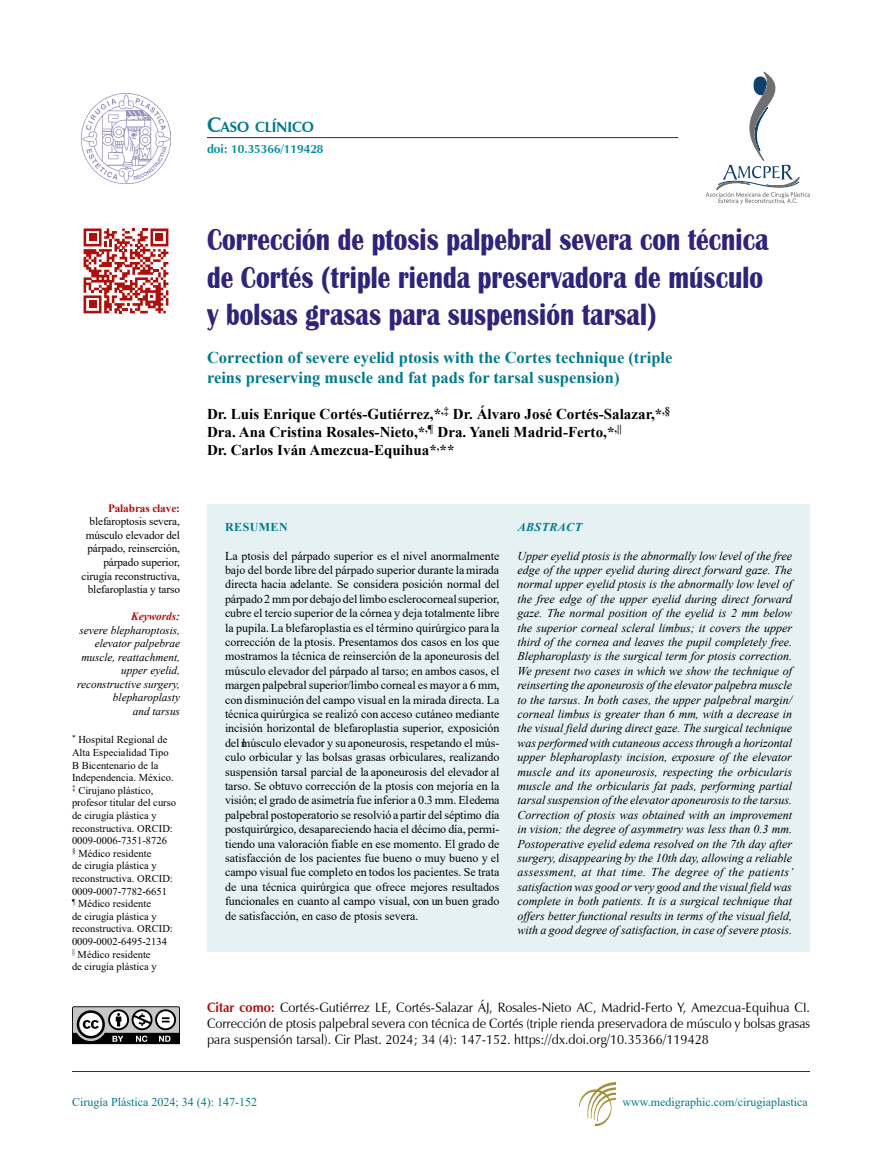
<style>
.page{position:relative;width:893px;height:1170px;background:#fff}
.page>*{position:absolute;margin:0;border:0;box-sizing:border-box;transform-origin:0 0}
.t1{font:700 31.5px/37.8px "Britannic";letter-spacing:.005em;color:#2e247a;scale:.8 1}
.t2{font:700 16.5px/19.8px "Times New Roman";color:#007a8d}
.t3{font:700 15px/18px "Times New Roman";color:#000}
.t4{font:700 14.7px "Zapf Humanist 601 BT";color:#007a8d}
.t5{font:13.5px/16.2px "Zapf Humanist 601 BT";color:#000;text-align:justify;scale:.95 1}
.t6{font:italic 12px/14.4px "Times New Roman";color:#000;text-align:justify}
.t7{font:12px/14.4px "Times New Roman";color:#000;text-align:justify}
.t8{font:12px "Times New Roman";color:#007a8d}
.t9{font:700 12px "Zapf Humanist 601 BT";color:#0090a1}
.t10{font:italic 700 12px "Times New Roman";letter-spacing:.035em;color:#007a8d}
.t11{font:700 12px "Times New Roman";letter-spacing:.035em;color:#007a8d}
.t12{font:11.25px/13.5px "Times New Roman";letter-spacing:-.01em;color:#000;text-align:right}
.t13{font:italic 11.25px/13.5px "Times New Roman";color:#000;text-align:right}
.t14{font:700 11.25px "Times New Roman";letter-spacing:-.01em;color:#ae0f0a}
.t15{font:italic 700 11.25px "Times New Roman";color:#ae0f0a}
.t16{font:10.5px/12.6px "Times New Roman";color:#000}
.s1{font-size:21px}
.s2{font-weight:700;color:#ae0f0a}
</style>
<div class="page">
<hr style="left:72px;top:1071px;width:738px;height:1px;background:#2e247a">
<svg style="left:706px;top:72px;width:104px;height:132px"></svg>
<svg style="left:72px;top:1006px;width:108px;height:38px"></svg>
<img style="left:580px;top:1082px;width:36px;height:43px">
<hr style="left:207px;top:137px;width:471px;height:1px;background:#2e247a">
<img style="left:81px;top:93px;width:90px;height:90px">
<div style="left:207px;top:504px;width:301px;height:448px;background:#e6f1f4"></div>
<div style="left:508px;top:504px;width:302px;height:448px;background:#e6f1f4"></div>
<svg style="left:84px;top:228px;width:84px;height:85px"></svg>
<div style="left:89px;top:234px;width:7px;height:7px;background:#ae0f0a"></div>
<div style="left:156px;top:234px;width:7px;height:7px;background:#ae0f0a"></div>
<div style="left:89px;top:300px;width:7px;height:8px;background:#ae0f0a"></div>
<p class="t4" style="left:207px;top:117px;width:109px"><span class="s1">C</span>ASO CLÍNICO</p>
<p class="t9" style="left:207px;top:141px;width:118px">doi: 10.35366/119428</p>
<p class="t14" style="left:108px;top:500px;width:74px">Palabras clave:</p>
<p class="t12" style="left:82px;top:514px;width:100px">blefaroptosis severa, músculo elevador del párpado, reinserción, párpado superior, cirugía reconstructiva, blefaroplastia y tarso</p>
<p class="t15" style="left:131px;top:608px;width:50px">Keywords:</p>
<p class="t13" style="left:77px;top:622px;width:104px">severe blepharoptosis, elevator palpebrae muscle, reattachment, upper eyelid, reconstructive surgery, blepharoplasty<br>and tarsus</p>
<p class="t16" style="left:72px;top:733px;width:106px"><sup>*</sup> Hospital Regional de<br>Alta Especialidad Tipo<br>B Bicentenario de la<br>Independencia. México. <sup>‡</sup> Cirujano plástico, profesor titular del curso de cirugía plástica y reconstructiva. ORCID:<br>0009-0006-7351-8726<br><sup>§</sup> Médico residente<br>de cirugía plástica y reconstructiva. ORCID:<br>0009-0007-7782-6651<br><sup>¶</sup> Médico residente<br>de cirugía plástica y reconstructiva. ORCID:<br>0009-0002-6495-2134<br><sup>||</sup> Médico residente<br>de cirugía plástica y</p>
<h1 class="t1" style="left:207px;top:221px;width:703px">Corrección de ptosis palpebral severa con técnica de Cortés (triple rienda preservadora de músculo y bolsas grasas para suspensión tarsal)</h1>
<h2 class="t2" style="left:207px;top:347px;width:467px">Correction of severe eyelid ptosis with the Cortes technique (triple reins preserving muscle and fat pads for tarsal suspension)</h2>
<p class="t3" style="left:207px;top:404px;width:465px">Dr. Luis Enrique Cortés-Gutiérrez,*<sup>,‡</sup> Dr. Álvaro José Cortés-Salazar,*<sup>,§<br></sup>Dra. Ana Cristina Rosales-Nieto,*<sup>,¶</sup> Dra. Yaneli Madrid-Ferto,*<sup>,||<br></sup>Dr. Carlos Iván Amezcua-Equihua*<sup>,</sup>**</p>
<p class="t11" style="left:225px;top:518px;width:64px">RESUMEN</p>
<p class="t7" style="left:225px;top:548px;width:276px">La ptosis del párpado superior es el nivel anormalmente bajo del borde libre del párpado superior durante la mirada directa hacia adelante. Se considera posición normal del párpado 2 mm por debajo del limbo esclerocorneal superior, cubre el tercio superior de la córnea y deja totalmente libre la pupila. La blefaroplastia es el término quirúrgico para la corrección de la ptosis. Presentamos dos casos en los que mostramos la técnica de reinserción de la aponeurosis del músculo elevador del párpado al tarso; en ambos casos, el margen palpebral superior/limbo corneal es mayor a 6 mm, con disminución del campo visual en la mirada directa. La técnica quirúrgica se realizó con acceso cutáneo mediante incisión horizontal de blefaroplastia superior, exposición del lmúsculo elevador y su aponeurosis, respetando el mús&shy;culo orbicular y las bolsas grasas orbiculares, realizando suspensión tarsal parcial de la aponeurosis del elevador al tarso. Se obtuvo corrección de la ptosis con mejoría en la visión; el grado de asimetría fue inferior a 0.3 mm. El edema palpebral postoperatorio se resolvió a partir del séptimo día postquirúrgico, desapareciendo hacia el décimo día, permi&shy;tiendo una valoración fiable en ese momento. El grado de satisfacción de los pacientes fue bueno o muy bueno y el campo visual fue completo en todos los pacientes. Se trata de una técnica quirúrgica que ofrece mejores resultados funcionales en cuanto al campo visual, con un buen grado de satisfacción, en caso de ptosis severa.</p>
<p class="t10" style="left:518px;top:518px;width:66px">ABSTRACT</p>
<p class="t6" style="left:517px;top:548px;width:277px">Upper eyelid ptosis is the abnormally low level of the free edge of the upper eyelid during direct forward gaze. The normal upper eyelid ptosis is the abnormally low level of the free edge of the upper eyelid during direct forward gaze. The normal position of the eyelid is 2 mm below the superior corneal scleral limbus; it covers the upper third of the cornea and leaves the pupil completely free.<br>Blepharoplasty is the surgical term for ptosis correction.<br>We present two cases in which we show the technique of reinserting the aponeurosis of the elevator palpebra muscle to the tarsus. In both cases, the upper palpebral margin/ corneal limbus is greater than 6 mm, with a decrease in the visual field during direct gaze. The surgical technique was performed with cutaneous access through a horizontal upper blepharoplasty incision, exposure of the elevator muscle and its aponeurosis, respecting the orbicularis muscle and the orbicularis fat pads, performing partial tarsal suspension of the elevator aponeurosis to the tarsus.<br>Correction of ptosis was obtained with an improvement in vision; the degree of asymmetry was less than 0.3 mm.<br>Postoperative eyelid edema resolved on the 7th day after surgery, disappearing by the 10th day, allowing a reliable assessment, at that time. The degree of the patients’ satisfaction was good or very good and the visual field was complete in both patients. It is a surgical technique that offers better functional results in terms of the visual field, with a good degree of satisfaction, in case of severe ptosis.</p>
<p class="t5" style="left:207px;top:998px;width:636px"><span class="s2">Citar como:</span> Cortés-Gutiérrez LE, Cortés-Salazar ÁJ, Rosales-Nieto AC, Madrid-Ferto Y, Amezcua-Equihua CI.<br>Corrección de ptosis palpebral severa con técnica de Cortés (triple rienda preservadora de músculo y bolsas grasas para suspensión tarsal). Cir Plast. 2024; 34 (4): 147-152. https://dx.doi.org/10.35366/119428</p>
<p class="t8" style="left:72px;top:1093px;width:186px">Cirugía Plástica 2024; 34 (4): 147-152</p>
<p class="t8" style="left:622px;top:1093px;width:187px">www.medigraphic.com/cirugiaplastica</p>
</div>
